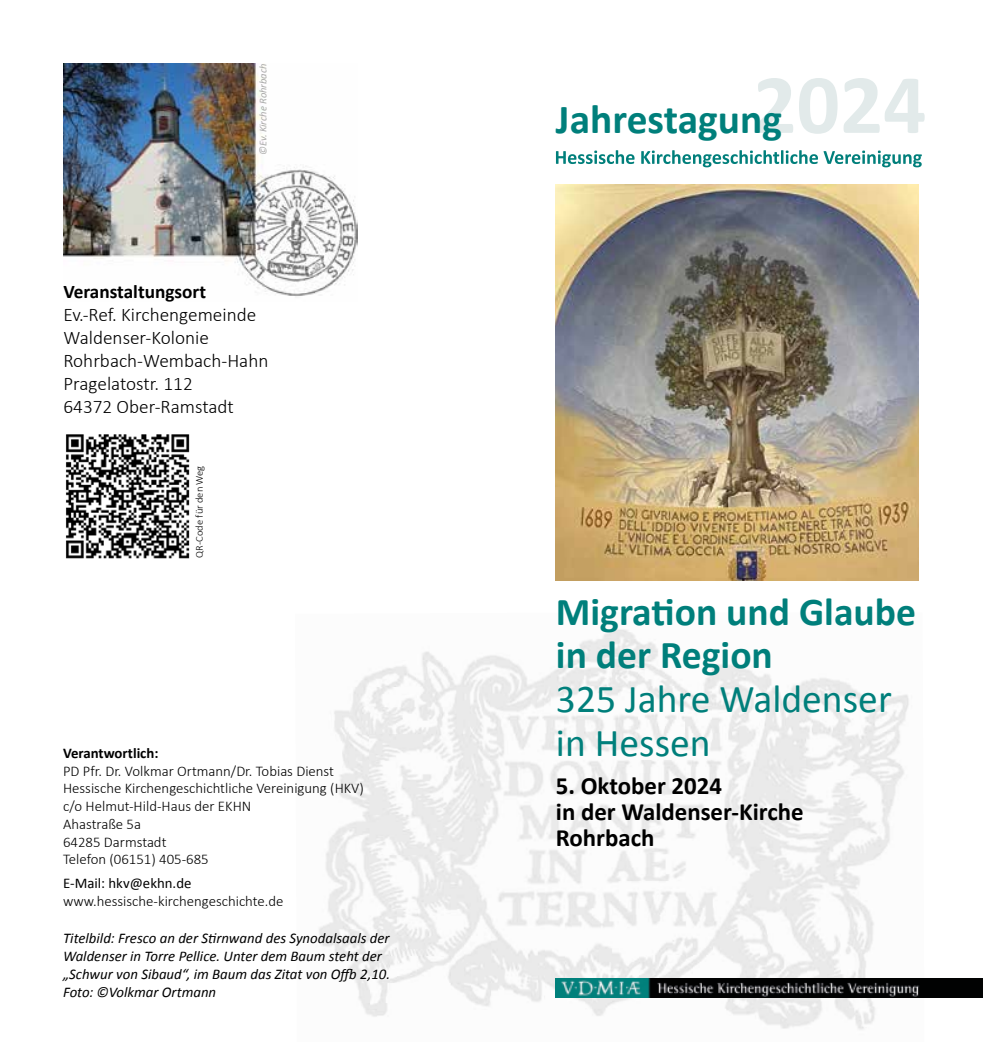
<style>
.page{position:relative;width:983px;height:1042px;background:#fff}
.page>*{position:absolute;margin:0;border:0;box-sizing:border-box;transform-origin:0 0}
.t1{font:700 41.48px "Calibri";color:#007f7b}
.t2{font:700 39.55px/43.8px "Calibri";color:#007f7b}
.t3{font:39.55px "Calibri";color:#007f7b}
.t4{font:700 24.85px/25.9px "Calibri";color:#000}
.t5{font:300 19.25px/23.1px "Calibri";color:#000}
.t6{font:700 19.25px "Calibri";color:#000}
.t7{font:300 14.88px/17.7px "Calibri";color:#000}
.t8{font:italic 14.88px/17.7px "Calibri";color:#000}
.t9{font:14.88px "Calibri";color:#000}
.t10{font:700 14.88px "Calibri";color:#000}
.t11{font:italic 10.5px "Calibri";color:#a8a8a7}
.t12{font:300 10.5px "Calibri";color:#000}
.s1{font-size:85.23px;color:#e2eaea}
</style>
<div class="page">
<img style="left:63px;top:64px;width:294px;height:233px">
<img style="left:319px;top:629px;width:605px;height:401px">
<svg style="left:556px;top:150px;width:365px;height:17px"></svg>
<img style="left:556px;top:979px;width:426px;height:18px">
<img style="left:556px;top:185px;width:362px;height:396px">
<img style="left:65px;top:434px;width:125px;height:125px">
<p class="t11" style="left:256px;top:155px;width:93px;rotate:-90deg">©Ev. Kirche Rohrbach</p>
<p class="t6" style="left:63px;top:279px;width:144px">Veranstaltungsort</p>
<p class="t5" style="left:63px;top:302px;width:206px">Ev.-Ref. Kirchengemeinde<br>Waldenser-Kolonie<br>Rohrbach-Wembach-Hahn<br>Pragelatostr. 112<br>64372 Ober-Ramstadt</p>
<p class="t12" style="left:193px;top:557px;width:93px;rotate:-90deg">QR-Code für den Weg</p>
<p class="t10" style="left:63px;top:743px;width:97px">Verantwortlich:</p>
<p class="t7" style="left:63px;top:761px;width:302px">PD Pfr. Dr. Volkmar Ortmann/Dr. Tobias Dienst<br>Hessische Kirchengeschichtliche Vereinigung (HKV) c/o Helmut-Hild-Haus der EKHN<br>Ahastraße 5a<br>64285 Darmstadt<br>Telefon (06151) 405-685</p>
<p class="t9" style="left:63px;top:874px;width:130px">E-Mail: hkv@ekhn.de</p>
<p class="t7" style="left:63px;top:891px;width:222px">www.hessische-kirchengeschichte.de</p>
<p class="t8" style="left:63px;top:929px;width:328px">Titelbild: Fresco an der Stirnwand des Synodalsaals der Waldenser in Torre Pellice. Unter dem Baum steht der „Schwur von Sibaud“, im Baum das Zitat von Offb 2,10.<br>Foto: ©Volkmar Ortmann</p>
<h1 class="t1" style="left:556px;top:93px;width:372px">Jahrestagung<span class="s1">2024</span></h1>
<h2 class="t2" style="left:556px;top:589px;width:361px">Migration und Glaube in der Region</h2>
<h2 class="t3" style="left:556px;top:674px;width:337px">325 Jahre Waldenser</h2>
<h2 class="t3" style="left:556px;top:718px;width:156px">in Hessen</h2>
<h3 class="t4" style="left:556px;top:773px;width:249px">5. Oktober 2024<br>in der Waldenser-Kirche<br>Rohrbach</h3>
</div>
